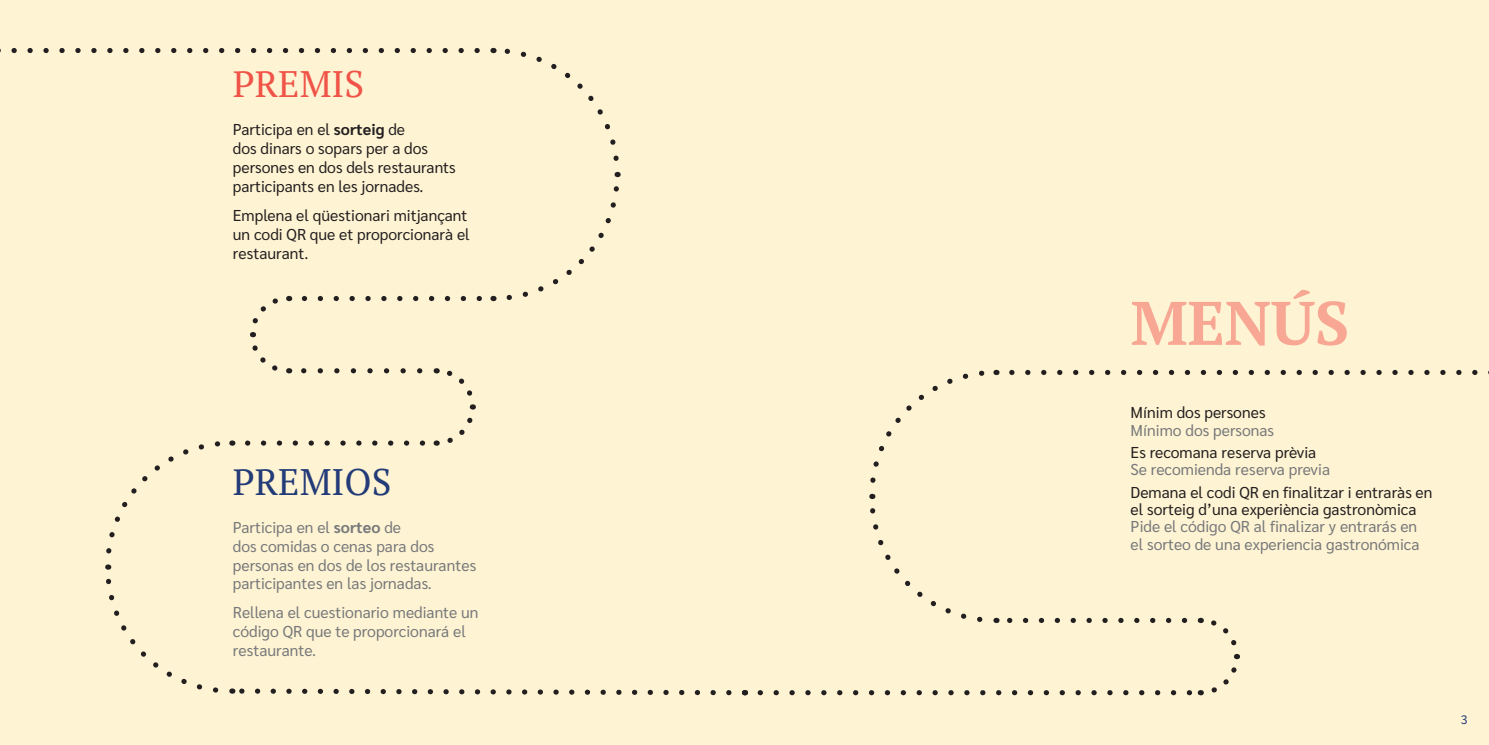
<style>
.page{position:relative;width:1489px;height:745px;background:#fff}
.page>*{position:absolute;margin:0;border:0;box-sizing:border-box;transform-origin:0 0}
.RESTAURANT_NOM{font:700 61.25px "PT Serif";color:#f7a793}
.t1{font:36.75px "PT Serif";color:#233b78}
.t2{font:36.75px "PT Serif";color:#f05348}
.TEXT_MENÚ{font:15.75px/18.9px "Sarabun";color:#231f20}
.TEXT_MENÚ-2{font:15.75px/18.9px "Sarabun";color:#76787b}
.t3{font:12.25px "Sarabun";color:#233b78}
.s1{font-weight:700}
.s2{color:#231f20}
.s3{color:#76787b}
</style>
<div class="page">
<div style="left:0;top:0;width:744px;height:744px;background:#fef3d2"></div>
<div style="left:744px;top:0;width:744px;height:744px;background:#fef3d2"></div>
<svg style="left:760px;top:690px;width:432px;height:4px"></svg>
<svg style="left:1007px;top:617px;width:177px;height:5px"></svg>
<svg style="left:1200px;top:617px;width:40px;height:79px"></svg>
<svg style="left:869px;top:493px;width:114px;height:129px"></svg>
<svg style="left:870px;top:369px;width:126px;height:114px"></svg>
<svg style="left:1011px;top:369px;width:478px;height:6px"></svg>
<svg style="left:247px;top:440px;width:179px;height:5px"></svg>
<svg style="left:301px;top:368px;width:119px;height:5px"></svg>
<svg style="left:304px;top:296px;width:178px;height:5px"></svg>
<svg style="left:232px;top:688px;width:500px;height:8px"></svg>
<svg style="left:105px;top:564px;width:114px;height:129px"></svg>
<svg style="left:106px;top:440px;width:127px;height:114px"></svg>
<svg style="left:436px;top:368px;width:40px;height:78px"></svg>
<svg style="left:250px;top:295px;width:40px;height:79px"></svg>
<svg style="left:506px;top:172px;width:115px;height:128px"></svg>
<svg style="left:493px;top:47px;width:126px;height:114px"></svg>
<svg style="left:0;top:48px;width:477px;height:5px"></svg>
<p class="t2" style="left:233px;top:60px;width:133px">PREMIS</p>
<p class="TEXT_MENÚ" style="left:233px;top:120px;width:224px">Participa en el <span class="s1">sorteig</span> de<br>dos dinars o sopars per a dos persones en dos dels restaurants participants en les jornades.</p>
<p class="TEXT_MENÚ" style="left:233px;top:206px;width:238px">Emplena el qüestionari mitjançant un codi QR que et proporcionarà el restaurant.</p>
<p class="t1" style="left:233px;top:457px;width:160px">PREMIOS</p>
<p class="TEXT_MENÚ-2" style="left:233px;top:517px;width:245px">Participa en el <span class="s1">sorteo</span> de<br>dos comidas o cenas para dos personas en dos de los restaurantes participantes en las jornadas.</p>
<p class="TEXT_MENÚ-2" style="left:233px;top:603px;width:247px">Rellena el cuestionario mediante un código QR que te proporcionará el restaurante.</p>
<p class="RESTAURANT_NOM" style="left:1130px;top:283px;width:220px">MENÚS</p>
<p class="TEXT_MENÚ-2" style="left:1130px;top:404px;width:145px;line-height:17.3px"><span class="s2">Mínim dos persones<br></span>Mínimo dos personas</p>
<p class="TEXT_MENÚ-2" style="left:1130px;top:443px;width:201px;line-height:17.3px"><span class="s2">Es recomana reserva prèvia<br></span>Se recomienda reserva previa</p>
<p class="TEXT_MENÚ" style="left:1130px;top:483px;width:303px;line-height:17.3px">Demana el codi QR en finalitzar i entraràs en el sorteig d’una experiència gastronòmica <span class="s3">Pide el código QR al finalizar y entrarás en el sorteo de una experiencia gastronómica</span></p>
<p class="t3" style="left:1460px;top:712px;width:8px">3</p>
</div>
